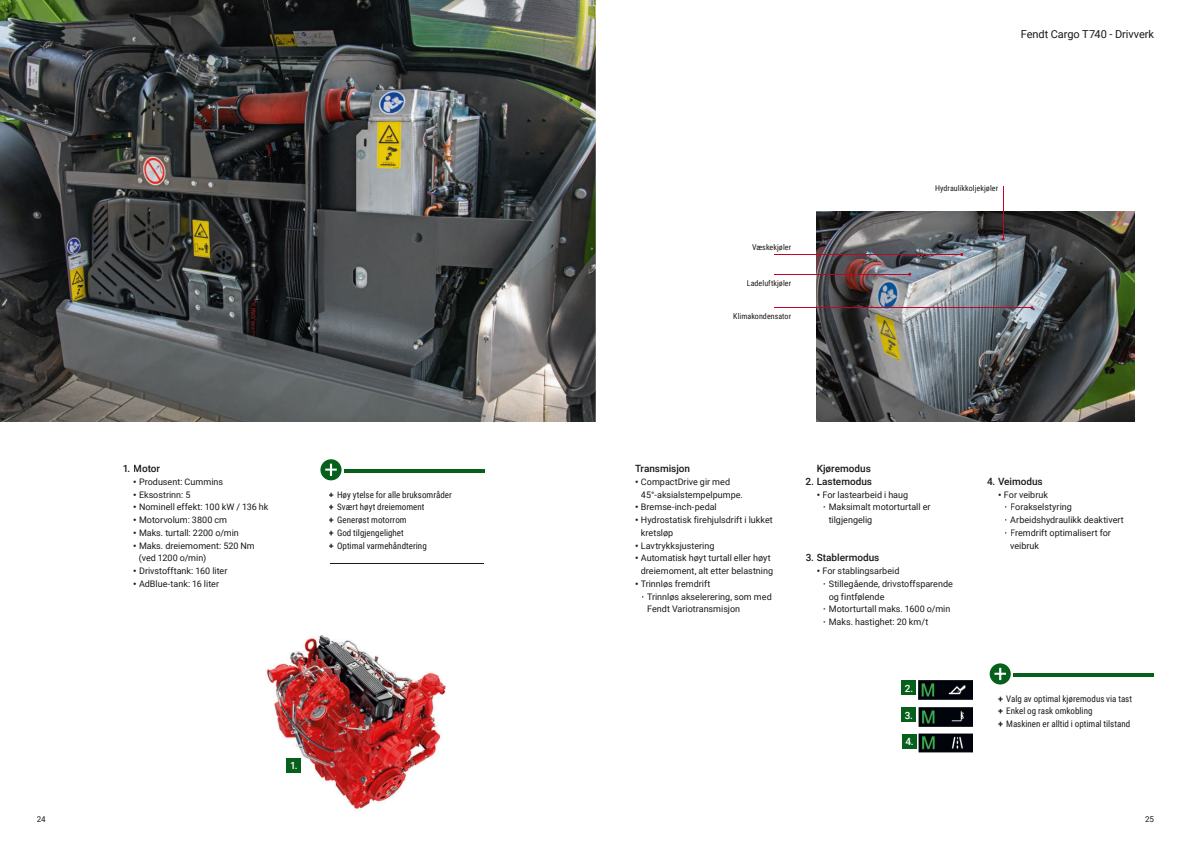
<style>
.page{position:relative;width:1191px;height:842px;background:#fff}
.page>*{position:absolute;margin:0;border:0;box-sizing:border-box;transform-origin:0 0}
.t1{font:11px "Roboto";letter-spacing:-.005em;color:#1a1a18}
.t2{font:500 10px "Roboto";color:#1a1a18}
.t3{font:500 10px "Roboto";color:#fff}
.t4{font:9px/12.8px "Roboto";color:#1a1a18}
.t5{font:9px/12.8px "Roboto Condensed";letter-spacing:.005em;color:#1a1a18}
.t6{font:8px "Roboto Condensed";letter-spacing:.005em;color:#1a1a18}
.t7{font:8px "Roboto";color:#1a1a18}
.s1{font-weight:900}
.s2{font-family:"Roboto";font-weight:700}
.s3{font-weight:700}
</style>
<div class="page">
<img style="left:266px;top:635px;width:180px;height:175px">
<div style="left:286px;top:758px;width:14px;height:14px;background:#06601c"></div>
<img style="left:0;top:0;width:595px;height:421px">
<hr style="left:344px;top:469px;width:141px;height:3px;background:#06601c">
<div style="left:320px;top:459px;width:21px;height:21px;background:#06601c;border-radius:50%"></div>
<svg style="left:325px;top:464px;width:12px;height:12px"></svg>
<img style="left:915px;top:707px;width:57px;height:46px">
<img style="left:914px;top:680px;width:58px;height:20px">
<img style="left:816px;top:211px;width:318px;height:210px">
<div style="left:901px;top:708px;width:14px;height:14px;background:#06601c"></div>
<div style="left:902px;top:734px;width:14px;height:14px;background:#06601c"></div>
<hr style="left:1002px;top:186px;width:1px;height:53px;background:#c10624">
<hr style="left:774px;top:254px;width:187px;height:1px;background:#c10624">
<hr style="left:774px;top:274px;width:135px;height:1px;background:#c10624">
<hr style="left:774px;top:307px;width:257px;height:1px;background:#c10624">
<div style="left:901px;top:681px;width:14px;height:14px;background:#06601c"></div>
<hr style="left:1013px;top:673px;width:141px;height:3px;background:#06601c">
<div style="left:989px;top:663px;width:21px;height:21px;background:#06601c;border-radius:50%"></div>
<svg style="left:994px;top:668px;width:12px;height:12px"></svg>
<p class="t7" style="left:37px;top:814px;width:10px">24</p>
<p class="t2" style="left:123px;top:461px;width:39px">1. Motor</p>
<p class="t4" style="left:133px;top:475px;width:91px"><span class="s1">•</span> Produsent: Cummins</p>
<p class="t4" style="left:133px;top:488px;width:59px"><span class="s1">•</span> Eksostrinn: 5</p>
<p class="t4" style="left:133px;top:500px;width:137px"><span class="s1">•</span> Nominell effekt: 100 kW / 136 hk</p>
<p class="t4" style="left:133px;top:513px;width:95px"><span class="s1">•</span> Motorvolum: 3800 cm</p>
<p class="t4" style="left:133px;top:526px;width:107px"><span class="s1">•</span> Maks. turtall: 2200 o/min</p>
<p class="t4" style="left:139px;top:539px;width:117px;text-indent:-6px"><span class="s1">•</span> Maks. dreiemoment: 520 Nm (ved 1200 o/min)</p>
<p class="t4" style="left:133px;top:564px;width:96px"><span class="s1">•</span> Drivstofftank: 160 liter</p>
<p class="t4" style="left:133px;top:577px;width:87px"><span class="s1">•</span> AdBlue-tank: 16 liter</p>
<p class="t5" style="left:329px;top:488px;width:125px"><span class="s2">+</span> Høy ytelse for alle bruksområder <span class="s2">+</span> Svært høyt dreiemoment<br><span class="s2">+</span> Generøst motorrom<br><span class="s2">+</span> God tilgjengelighet<br><span class="s2">+</span> Optimal varmehåndtering</p>
<p class="t3" style="left:290px;top:759px;width:9px">1.</p>
<p class="t6" style="left:752px;top:241px;width:41px">Væskekjøler</p>
<p class="t6" style="left:747px;top:277px;width:46px">Ladeluftkjøler</p>
<p class="t6" style="left:733px;top:311px;width:59px">Klimakondensator</p>
<p class="t1" style="left:1020px;top:27px;width:135px">Fendt Cargo T740 - Drivverk</p>
<p class="t6" style="left:935px;top:183px;width:65px">Hydraulikkoljekjøler</p>
<p class="t2" style="left:635px;top:461px;width:56px">Transmisjon</p>
<p class="t4" style="left:641px;top:475px;width:104px;text-indent:-6px"><span class="s1">•</span> CompactDrive gir med<br>45°-aksialstempelpumpe.</p>
<p class="t4" style="left:635px;top:500px;width:83px"><span class="s1">•</span> Bremse-inch-pedal</p>
<p class="t4" style="left:641px;top:513px;width:133px;text-indent:-6px"><span class="s1">•</span> Hydrostatisk firehjulsdrift i lukket kretsløp</p>
<p class="t4" style="left:635px;top:539px;width:81px"><span class="s1">•</span> Lavtrykksjustering</p>
<p class="t4" style="left:635px;top:551px;width:139px;text-align:right"><span class="s1">•</span> Automatisk høyt turtall eller høyt dreiemoment, alt etter belastning</p>
<p class="t4" style="left:635px;top:577px;width:77px"><span class="s1">•</span> Trinnløs fremdrift</p>
<p class="t4" style="left:641px;top:590px;width:132px"><span class="s3">·</span> Trinnløs akselerering, som med</p>
<p class="t4" style="left:647px;top:602px;width:94px">Fendt Variotransmisjon</p>
<p class="t2" style="left:816px;top:461px;width:56px">Kjøremodus</p>
<p class="t2" style="left:805px;top:474px;width:68px">2. Lastemodus</p>
<p class="t4" style="left:816px;top:488px;width:93px"><span class="s1">•</span> For lastearbeid i haug</p>
<p class="t4" style="left:823px;top:500px;width:109px"><span class="s3">·</span> Maksimalt motorturtall er</p>
<p class="t4" style="left:828px;top:513px;width:45px">tilgjengelig</p>
<p class="t2" style="left:805px;top:551px;width:75px">3. Stablermodus</p>
<p class="t4" style="left:816px;top:564px;width:84px"><span class="s1">•</span> For stablingsarbeid</p>
<p class="t4" style="left:823px;top:577px;width:131px"><span class="s3">·</span> Stillegående, drivstoffsparende</p>
<p class="t4" style="left:828px;top:590px;width:57px">og fintfølende</p>
<p class="t4" style="left:823px;top:602px;width:129px"><span class="s3">·</span> Motorturtall maks. 1600 o/min</p>
<p class="t4" style="left:823px;top:615px;width:107px"><span class="s3">·</span> Maks. hastighet: 20 km/t</p>
<p class="t3" style="left:905px;top:681px;width:10px">2.</p>
<p class="t3" style="left:905px;top:708px;width:10px">3.</p>
<p class="t3" style="left:905px;top:734px;width:10px">4.</p>
<p class="t2" style="left:987px;top:474px;width:57px">4. Veimodus</p>
<p class="t4" style="left:998px;top:488px;width:51px"><span class="s1">•</span> For veibruk</p>
<p class="t4" style="left:1004px;top:500px;width:69px"><span class="s3">·</span> Forakselstyring</p>
<p class="t4" style="left:1004px;top:513px;width:121px"><span class="s3">·</span> Arbeidshydraulikk deaktivert</p>
<p class="t4" style="left:1004px;top:526px;width:108px"><span class="s3">·</span> Fremdrift optimalisert for</p>
<p class="t4" style="left:1010px;top:539px;width:30px">veibruk</p>
<p class="t5" style="left:998px;top:692px;width:135px"><span class="s2">+</span> Valg av optimal kjøremodus via tast <span class="s2">+</span> Enkel og rask omkobling<br><span class="s2">+</span> Maskinen er alltid i optimal tilstand</p>
<p class="t7" style="left:1145px;top:814px;width:10px">25</p>
</div>
